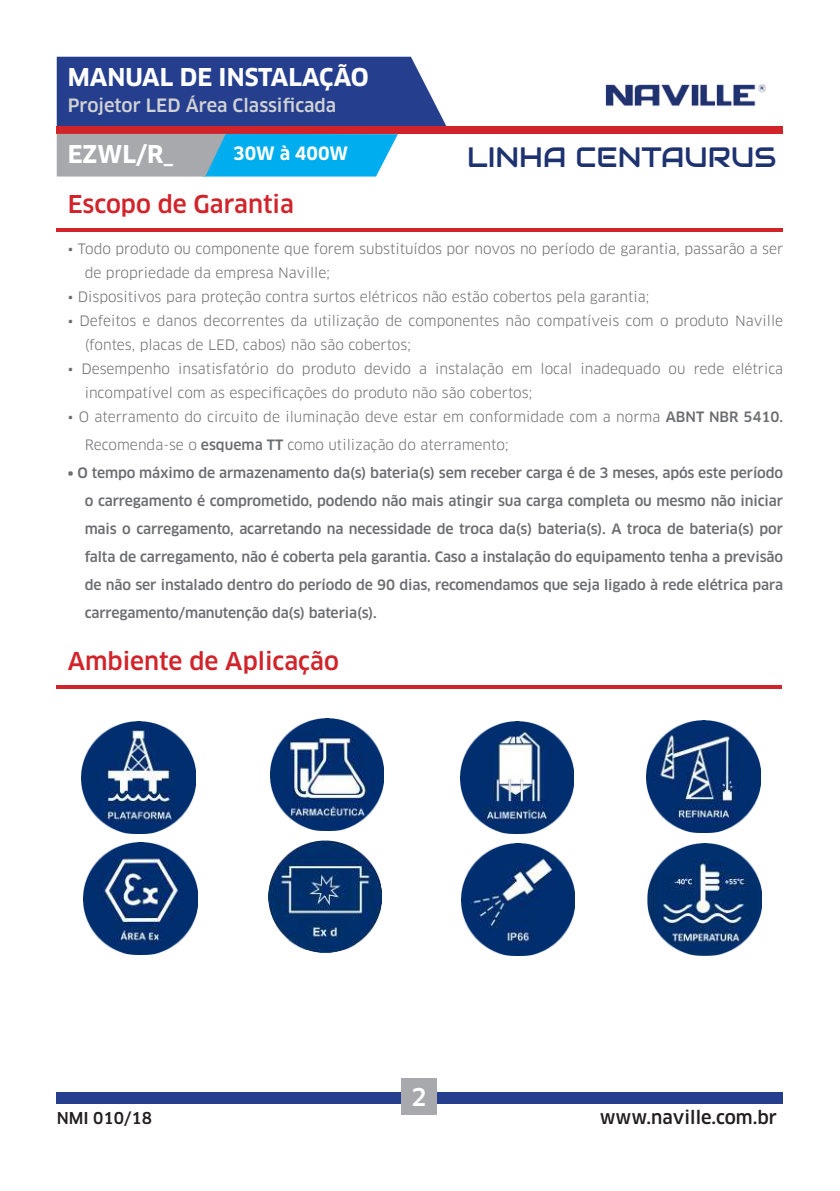
<style>
.page{position:relative;width:840px;height:1191px;background:#fff}
.page>*{position:absolute;margin:0;border:0;box-sizing:border-box;transform-origin:0 0}
.t1{font:28px "Audiowide";color:#1d326f}
.t2{font:500 24px "Clan OT";color:#d1232a}
.t3{font:700 24px "Clan OT";color:#fff}
.t4{font:500 24px "Clan OT";color:#fff}
.t5{font:500 18px "Clan OT";color:#d1d2d4}
.t6{font:500 18px "Clan OT";color:#231f20}
.t7{font:700 18px "Clan OT";color:#fff}
.t8{font:500 16px "Clan OT";color:#231f20}
.t9{font:14px/24px "Clan OT";color:#6c6d70}
.t10{font:500 14px/28px "Clan OT";letter-spacing:-.01em;color:#6c6d70;text-align:justify}
.s1{font-weight:500}
.s2{font-weight:700}
</style>
<div class="page">
<div style="left:57px;top:1091px;width:725px;height:12px;background:#253f8e"></div>
<div style="left:401px;top:1078px;width:36px;height:37px;background:#a8a9ad"></div>
<div style="left:57px;top:126px;width:725px;height:8px;background:#d1232a"></div>
<svg style="left:57px;top:57px;width:390px;height:119px;background:#4f6da3"></svg>
<img style="left:605px;top:84px;width:161px;height:23px">
<img style="left:81px;top:721px;width:114px;height:112px">
<img style="left:270px;top:719px;width:113px;height:111px">
<img style="left:460px;top:721px;width:113px;height:112px">
<img style="left:84px;top:842px;width:113px;height:112px">
<img style="left:268px;top:841px;width:113px;height:111px">
<img style="left:461px;top:843px;width:113px;height:112px">
<img style="left:647px;top:843px;width:113px;height:112px">
<img style="left:646px;top:720px;width:113px;height:112px">
<hr style="left:57px;top:685px;width:724px;height:4px;background:#d1232a">
<hr style="left:57px;top:228px;width:725px;height:4px;background:#d1232a">
<h2 class="t3" style="left:68px;top:63px;width:302px">MANUAL DE INSTALAÇÃO</h2>
<p class="t5" style="left:68px;top:95px;width:270px">Projetor LED Área Classificada</p>
<h2 class="t3" style="left:68px;top:140px;width:107px">EZWL/R_</h2>
<p class="t7" style="left:233px;top:143px;width:117px">30W à 400W</p>
<h1 class="t1" style="left:467px;top:139px;width:310px">LINHA CENTAURUS</h1>
<h2 class="t2" style="left:68px;top:190px;width:228px">Escopo de Garantia</h2>
<p class="t9" style="left:85px;top:236px;width:699px;text-indent:-17px">• Todo produto ou componente que forem substituídos por novos no período de garantia, passarão a ser de propriedade da empresa Naville;</p>
<p class="t9" style="left:68px;top:284px;width:582px">• Dispositivos para proteção contra surtos elétricos não estão cobertos pela garantia;</p>
<p class="t9" style="left:85px;top:308px;width:699px;text-indent:-17px">• Defeitos e danos decorrentes da utilização de componentes não compatíveis com o produto Naville (fontes, placas de LED, cabos) não são cobertos;</p>
<p class="t9" style="left:85px;top:356px;width:699px;text-indent:-17px">• Desempenho insatisfatório do produto devido a instalação em local inadequado ou rede elétrica incompatível com as especificações do produto não são cobertos;</p>
<p class="t9" style="left:85px;top:402px;width:699px;line-height:28px;text-indent:-17px">• O aterramento do circuito de iluminação deve estar em conformidade com a norma <span class="s1">ABNT NBR 5410.<br></span>Recomenda-se o <span class="s1">esquema TT</span> como utilização do aterramento;</p>
<p class="t10" style="left:85px;top:459px;width:699px;text-indent:-17px"><span class="s2">•</span> O tempo máximo de armazenamento da(s) bateria(s) sem receber carga é de 3 meses, após este período o carregamento é comprometido, podendo não mais atingir sua carga completa ou mesmo não iniciar mais o carregamento, acarretando na necessidade de troca da(s) bateria(s). A troca de bateria(s) por falta de carregamento, não é coberta pela garantia. Caso a instalação do equipamento tenha a previsão de não ser instalado dentro do período de 90 dias, recomendamos que seja ligado à rede elétrica para carregamento/manutenção da(s) bateria(s).</p>
<h2 class="t2" style="left:68px;top:647px;width:272px">Ambiente de Aplicação</h2>
<p class="t8" style="left:57px;top:1108px;width:97px">NMI 010/18</p>
<h2 class="t4" style="left:411px;top:1082px;width:17px">2</h2>
<p class="t6" style="left:599px;top:1107px;width:179px">www.naville.com.br</p>
</div>
